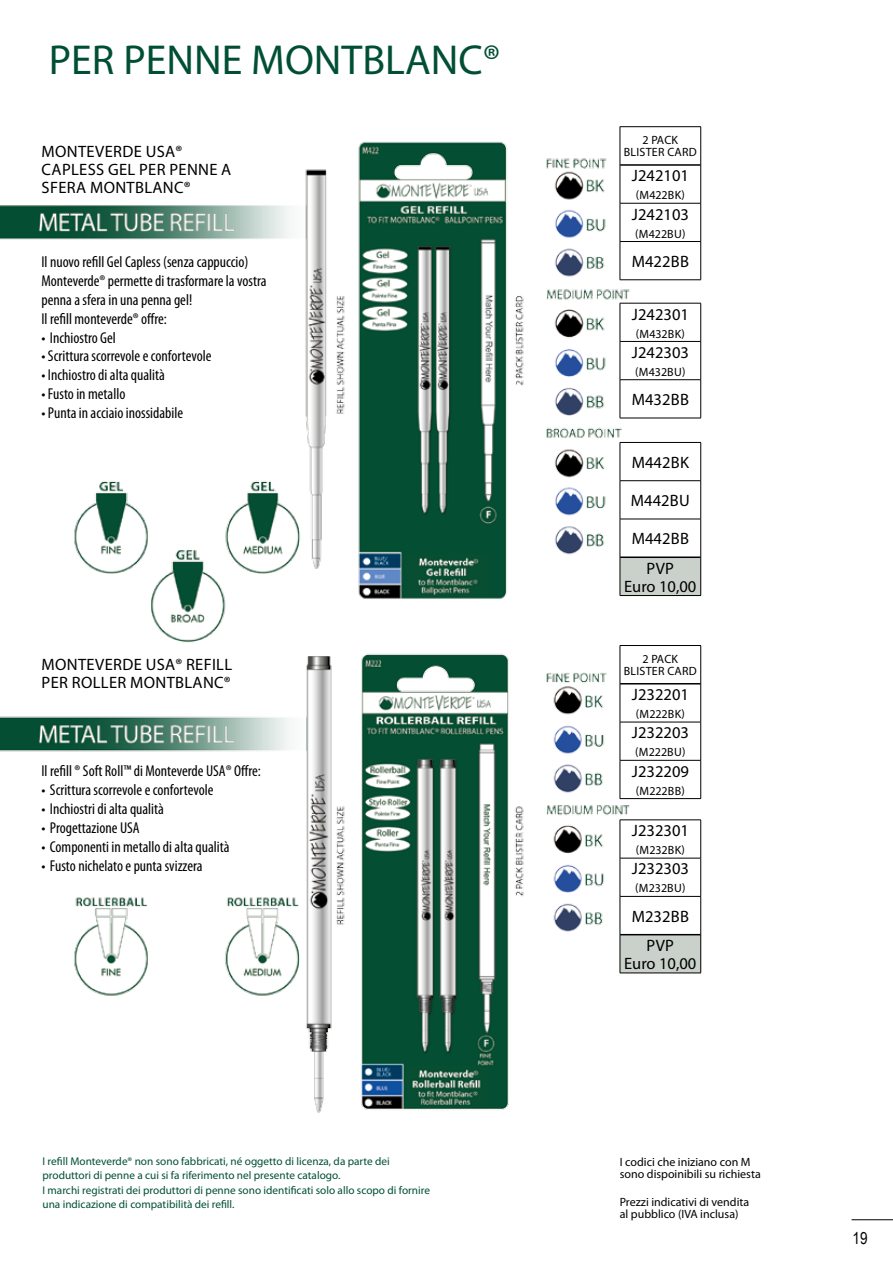
<style>
.page{position:relative;width:893px;height:1263px;background:#fff}
.page>*{position:absolute;margin:0;border:0;box-sizing:border-box;transform-origin:0 0}
.t1{font:42px "Myriad Pro";color:#004f34}
.t2{font:16.5px/18px "Myriad Pro";letter-spacing:.01em;color:#000}
.t3{font:16.5px "Arial Narrow";color:#000}
.t4{font:condensed 15.75px/18.9px "Myriad Pro";color:#000}
.t5{font:12px/12px "Myriad Pro";color:#000}
.t6{font:12px/12px "Myriad Pro";letter-spacing:.02em;color:#000;text-align:center}
.t7{font:11.25px/14.2px "Myriad Pro";color:#004f34}
</style>
<div class="page">
<hr style="left:851px;top:1219px;width:42px;height:1px;background:#000">
<img style="left:0;top:126px;width:638px;height:987px">
<hr style="left:620px;top:126px;width:81px;height:1px;background:#000">
<hr style="left:620px;top:127px;width:1px;height:38px;background:#000">
<hr style="left:700px;top:127px;width:1px;height:38px;background:#000">
<hr style="left:620px;top:165px;width:1px;height:38px;background:#000">
<hr style="left:700px;top:165px;width:1px;height:38px;background:#000">
<hr style="left:620px;top:203px;width:81px;height:1px;background:#000">
<hr style="left:620px;top:203px;width:1px;height:38px;background:#000">
<hr style="left:700px;top:203px;width:1px;height:38px;background:#000">
<hr style="left:620px;top:241px;width:81px;height:1px;background:#000">
<hr style="left:620px;top:242px;width:1px;height:38px;background:#000">
<hr style="left:700px;top:242px;width:1px;height:38px;background:#000">
<hr style="left:620px;top:164px;width:81px;height:2px;background:#000">
<hr style="left:620px;top:279px;width:81px;height:1px;background:#000">
<hr style="left:620px;top:645px;width:81px;height:1px;background:#000">
<hr style="left:620px;top:646px;width:1px;height:38px;background:#000">
<hr style="left:700px;top:646px;width:1px;height:38px;background:#000">
<hr style="left:620px;top:684px;width:1px;height:38px;background:#000">
<hr style="left:700px;top:684px;width:1px;height:38px;background:#000">
<hr style="left:620px;top:722px;width:81px;height:1px;background:#000">
<hr style="left:620px;top:722px;width:1px;height:38px;background:#000">
<hr style="left:700px;top:722px;width:1px;height:38px;background:#000">
<hr style="left:620px;top:760px;width:81px;height:1px;background:#000">
<hr style="left:620px;top:760px;width:1px;height:38px;background:#000">
<hr style="left:700px;top:760px;width:1px;height:38px;background:#000">
<hr style="left:620px;top:683px;width:81px;height:1px;background:#000">
<hr style="left:620px;top:798px;width:81px;height:1px;background:#000">
<div style="left:620px;top:557px;width:81px;height:38px;background:#cad1ca"></div>
<hr style="left:620px;top:443px;width:1px;height:37px;background:#000">
<hr style="left:700px;top:443px;width:1px;height:37px;background:#000">
<hr style="left:620px;top:480px;width:81px;height:1px;background:#000">
<hr style="left:620px;top:481px;width:1px;height:38px;background:#000">
<hr style="left:700px;top:481px;width:1px;height:38px;background:#000">
<hr style="left:620px;top:519px;width:81px;height:1px;background:#000">
<hr style="left:620px;top:519px;width:1px;height:38px;background:#000">
<hr style="left:700px;top:519px;width:1px;height:38px;background:#000">
<hr style="left:620px;top:557px;width:1px;height:38px;background:#000">
<hr style="left:700px;top:557px;width:1px;height:38px;background:#000">
<hr style="left:620px;top:595px;width:81px;height:1px;background:#000">
<hr style="left:620px;top:556px;width:81px;height:2px;background:#000">
<hr style="left:620px;top:442px;width:81px;height:1px;background:#000">
<div style="left:620px;top:935px;width:81px;height:38px;background:#cad1ca"></div>
<hr style="left:620px;top:820px;width:1px;height:38px;background:#000">
<hr style="left:700px;top:820px;width:1px;height:38px;background:#000">
<hr style="left:620px;top:858px;width:81px;height:1px;background:#000">
<hr style="left:620px;top:858px;width:1px;height:38px;background:#000">
<hr style="left:700px;top:858px;width:1px;height:38px;background:#000">
<hr style="left:620px;top:896px;width:81px;height:1px;background:#000">
<hr style="left:620px;top:896px;width:1px;height:39px;background:#000">
<hr style="left:700px;top:896px;width:1px;height:39px;background:#000">
<hr style="left:620px;top:935px;width:1px;height:38px;background:#000">
<hr style="left:700px;top:935px;width:1px;height:38px;background:#000">
<hr style="left:620px;top:973px;width:81px;height:1px;background:#000">
<hr style="left:620px;top:934px;width:81px;height:1px;background:#000">
<hr style="left:620px;top:819px;width:81px;height:1px;background:#000">
<hr style="left:620px;top:303px;width:1px;height:38px;background:#000">
<hr style="left:700px;top:303px;width:1px;height:38px;background:#000">
<hr style="left:620px;top:341px;width:81px;height:1px;background:#000">
<hr style="left:620px;top:342px;width:1px;height:37px;background:#000">
<hr style="left:700px;top:342px;width:1px;height:37px;background:#000">
<hr style="left:620px;top:379px;width:81px;height:1px;background:#000">
<hr style="left:620px;top:380px;width:1px;height:38px;background:#000">
<hr style="left:700px;top:380px;width:1px;height:38px;background:#000">
<hr style="left:620px;top:418px;width:81px;height:1px;background:#000">
<hr style="left:620px;top:303px;width:81px;height:1px;background:#000">
<h1 class="t1" style="left:49px;top:34px;width:453px">PER PENNE MONTBLANC®</h1>
<p class="t2" style="left:42px;top:142px;width:191px">MONTEVERDE USA®<br>CAPLESS GEL PER PENNE A<br>SFERA MONTBLANC®</p>
<p class="t4" style="left:41px;top:252px;width:227px">Il nuovo refill Gel Capless (senza cappuccio)<br>Monteverde® permette di trasformare la vostra penna a sfera in una penna gel!<br>Il refill monteverde® offre:</p>
<p class="t4" style="left:41px;top:328px;width:76px">• Inchiostro Gel</p>
<p class="t4" style="left:41px;top:347px;width:171px">• Scrittura scorrevole e confortevole</p>
<p class="t4" style="left:41px;top:365px;width:125px">• Inchiostro di alta qualità</p>
<p class="t4" style="left:41px;top:384px;width:85px">• Fusto in metallo</p>
<p class="t4" style="left:41px;top:403px;width:143px">• Punta in acciaio inossidabile</p>
<p class="t2" style="left:42px;top:656px;width:192px">MONTEVERDE USA® REFILL<br>PER ROLLER MONTBLANC®</p>
<p class="t4" style="left:41px;top:761px;width:221px">Il refill ® Soft Roll™ di Monteverde USA® Offre:</p>
<p class="t4" style="left:41px;top:780px;width:173px">• Scrittura scorrevole e confortevole</p>
<p class="t4" style="left:41px;top:799px;width:124px">• Inchiostri di alta qualità</p>
<p class="t4" style="left:41px;top:818px;width:100px">• Progettazione USA</p>
<p class="t4" style="left:41px;top:837px;width:190px">• Componenti in metallo di alta qualità</p>
<p class="t4" style="left:41px;top:856px;width:163px">• Fusto nichelato e punta svizzera</p>
<p class="t7" style="left:43px;top:1154px;width:389px">I refill Monteverde® non sono fabbricati, né oggetto di licenza, da parte dei produttori di penne a cui si fa riferimento nel presente catalogo.<br>I marchi registrati dei produttori di penne sono identificati solo allo scopo di fornire una indicazione di compatibilità dei refill.</p>
<p class="t6" style="left:624px;top:134px;width:75px">2 PACK<br>BLISTER CARD</p>
<p class="t2" style="left:632px;top:166px;width:59px">J242101</p>
<p class="t5" style="left:636px;top:189px;width:50px">(M422BK)</p>
<p class="t2" style="left:632px;top:205px;width:59px">J242103</p>
<p class="t5" style="left:635px;top:227px;width:52px">(M422BU)</p>
<p class="t2" style="left:632px;top:252px;width:59px">M422BB</p>
<p class="t2" style="left:632px;top:305px;width:59px">J242301</p>
<p class="t5" style="left:636px;top:327px;width:50px">(M432BK)</p>
<p class="t2" style="left:632px;top:343px;width:59px">J242303</p>
<p class="t5" style="left:635px;top:366px;width:52px">(M432BU)</p>
<p class="t2" style="left:632px;top:390px;width:59px">M432BB</p>
<p class="t2" style="left:632px;top:453px;width:59px">M442BK</p>
<p class="t2" style="left:631px;top:491px;width:60px">M442BU</p>
<p class="t2" style="left:632px;top:524px;width:59px;line-height:29.2px;text-align:center">M442BB<br>PVP</p>
<p class="t2" style="left:624px;top:577px;width:74px">Euro 10,00</p>
<p class="t6" style="left:624px;top:653px;width:75px">2 PACK<br>BLISTER CARD</p>
<p class="t2" style="left:632px;top:685px;width:59px">J232201</p>
<p class="t5" style="left:636px;top:708px;width:50px">(M222BK)</p>
<p class="t2" style="left:632px;top:723px;width:59px">J232203</p>
<p class="t5" style="left:635px;top:746px;width:52px">(M222BU)</p>
<p class="t2" style="left:632px;top:762px;width:59px">J232209</p>
<p class="t5" style="left:636px;top:784px;width:50px">(M222BB)</p>
<p class="t2" style="left:632px;top:821px;width:59px">J232301</p>
<p class="t5" style="left:636px;top:844px;width:50px">(M232BK)</p>
<p class="t2" style="left:632px;top:860px;width:59px">J232303</p>
<p class="t5" style="left:635px;top:882px;width:52px">(M232BU)</p>
<p class="t2" style="left:632px;top:901px;width:59px;line-height:29.2px;text-align:center">M232BB<br>PVP</p>
<p class="t2" style="left:624px;top:954px;width:74px">Euro 10,00</p>
<p class="t5" style="left:620px;top:1155px;width:143px">I codici che iniziano con M sono dispoinibili su richiesta</p>
<p class="t5" style="left:620px;top:1196px;width:131px">Prezzi indicativi di vendita al pubblico (IVA inclusa)</p>
<p class="t3" style="left:853px;top:1226px;width:17px">19</p>
</div>
